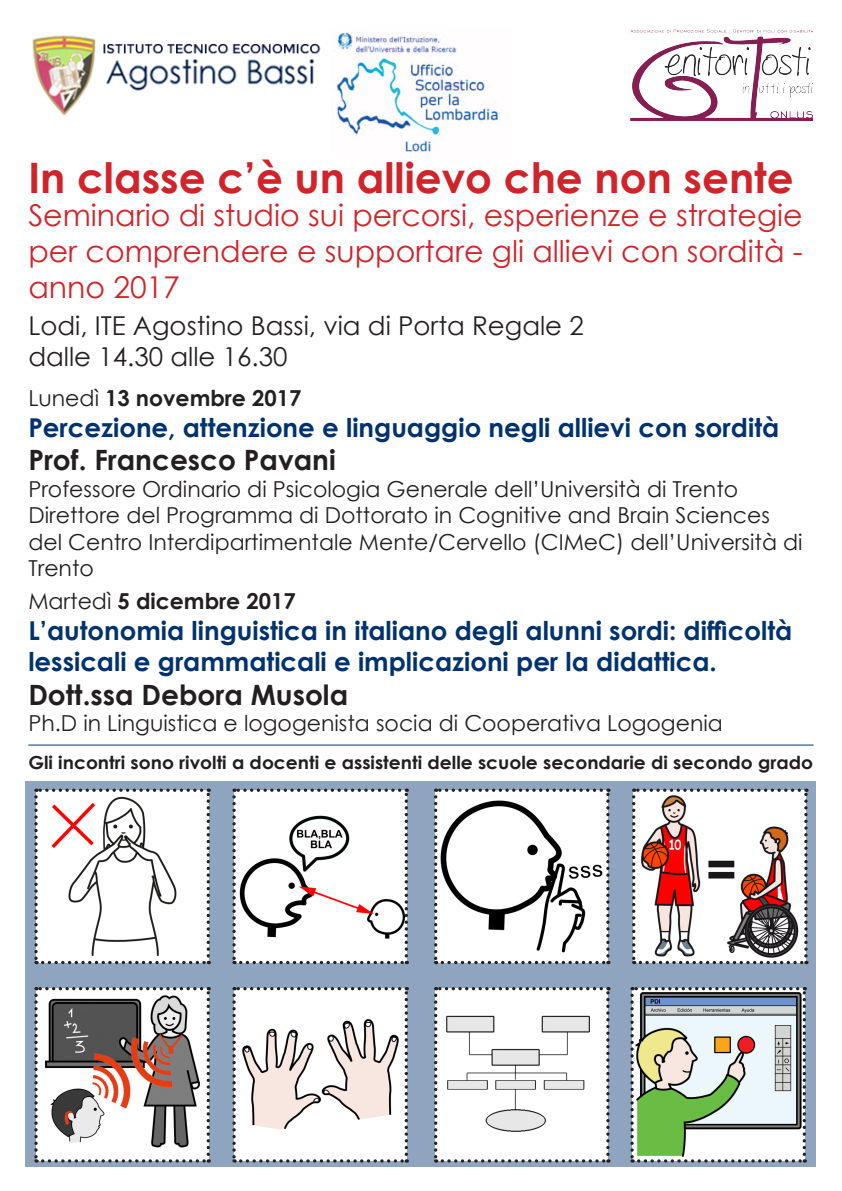
<style>
.page{position:relative;width:842px;height:1191px;background:#fff}
.page>*{position:absolute;margin:0;border:0;box-sizing:border-box;transform-origin:0 0}
.t1{font:700 42px "Century Gothic";color:#d1232a}
.t2{font:30px/36px "Century Gothic";color:#d1232a;text-align:justify}
.t3{font:700 28px "Century Gothic";color:#231f20}
.t4{font:700 26px/31.2px "Century Gothic";color:#00326d}
.t5{font:26px "Century Gothic";color:#231f20}
.t6{font:22px/26.4px "Century Gothic";color:#231f20}
.t7{font:700 22px "Century Gothic";color:#231f20}
.t8{font:700 18px "Century Gothic";color:#231f20;scale:1.04 1}
.s1{font-weight:400}
</style>
<div class="page">
<div style="left:25px;top:781px;width:790px;height:385px;background:#8fa4be"></div>
<img style="left:336px;top:32px;width:162px;height:122px">
<img style="left:32px;top:35px;width:289px;height:81px">
<img style="left:630px;top:29px;width:183px;height:92px">
<hr style="left:28px;top:744px;width:786px;height:1px;background:#00326d">
<svg style="left:630px;top:987px;width:176px;height:175px;background:#b4c1b1"></svg>
<svg style="left:434px;top:788px;width:176px;height:176px;background:#dbdbdc"></svg>
<svg style="left:34px;top:987px;width:176px;height:175px;background:#b2a9a7"></svg>
<svg style="left:34px;top:788px;width:176px;height:176px;background:#e9e6e6"></svg>
<svg style="left:434px;top:987px;width:176px;height:175px;background:#ececed"></svg>
<svg style="left:232px;top:788px;width:176px;height:176px;background:#e4e3e3"></svg>
<svg style="left:632px;top:788px;width:176px;height:176px;background:#cfbab9"></svg>
<svg style="left:232px;top:987px;width:176px;height:175px;background:#e6e3e2"></svg>
<p class="t1" style="left:28px;top:146px;width:767px">In classe c’è un allievo che non sente</p>
<p class="t2" style="left:28px;top:197px;width:776px">Seminario di studio sui percorsi, esperienze e strategie per comprendere e supportare gli allievi con sordità - anno 2017</p>
<p class="t5" style="left:28px;top:307px;width:557px">Lodi, ITE Agostino Bassi, via di Porta Regale 2</p>
<p class="t5" style="left:28px;top:338px;width:261px">dalle 14.30 alle 16.30</p>
<p class="t7" style="left:28px;top:381px;width:275px"><span class="s1">Lunedì</span> 13 novembre 2017</p>
<p class="t4" style="left:28px;top:410px;width:752px">Percezione, attenzione e linguaggio negli allievi con sordità</p>
<p class="t3" style="left:28px;top:439px;width:309px">Prof. Francesco Pavani</p>
<p class="t6" style="left:28px;top:475px;width:711px">Professore Ordinario di Psicologia Generale dell’Università di Trento</p>
<p class="t6" style="left:28px;top:502px;width:776px">Direttore del Programma di Dottorato in Cognitive and Brain Sciences del Centro Interdipartimentale Mente/Cervello (CIMeC) dell’Università di<br>Trento</p>
<p class="t7" style="left:28px;top:584px;width:269px"><span class="s1">Martedì</span> 5 dicembre 2017</p>
<p class="t4" style="left:28px;top:613px;width:765px">L’autonomia linguistica in italiano degli alunni sordi: difficoltà lessicali e grammaticali e implicazioni per la didattica.</p>
<p class="t3" style="left:28px;top:673px;width:321px">Dott.ssa Debora Musola</p>
<p class="t6" style="left:28px;top:709px;width:696px">Ph.D in Linguistica e logogenista socia di Cooperativa Logogenia</p>
<p class="t8" style="left:28px;top:749px;width:756px">Gli incontri sono rivolti a docenti e assistenti delle scuole secondarie di secondo grado</p>
</div>
